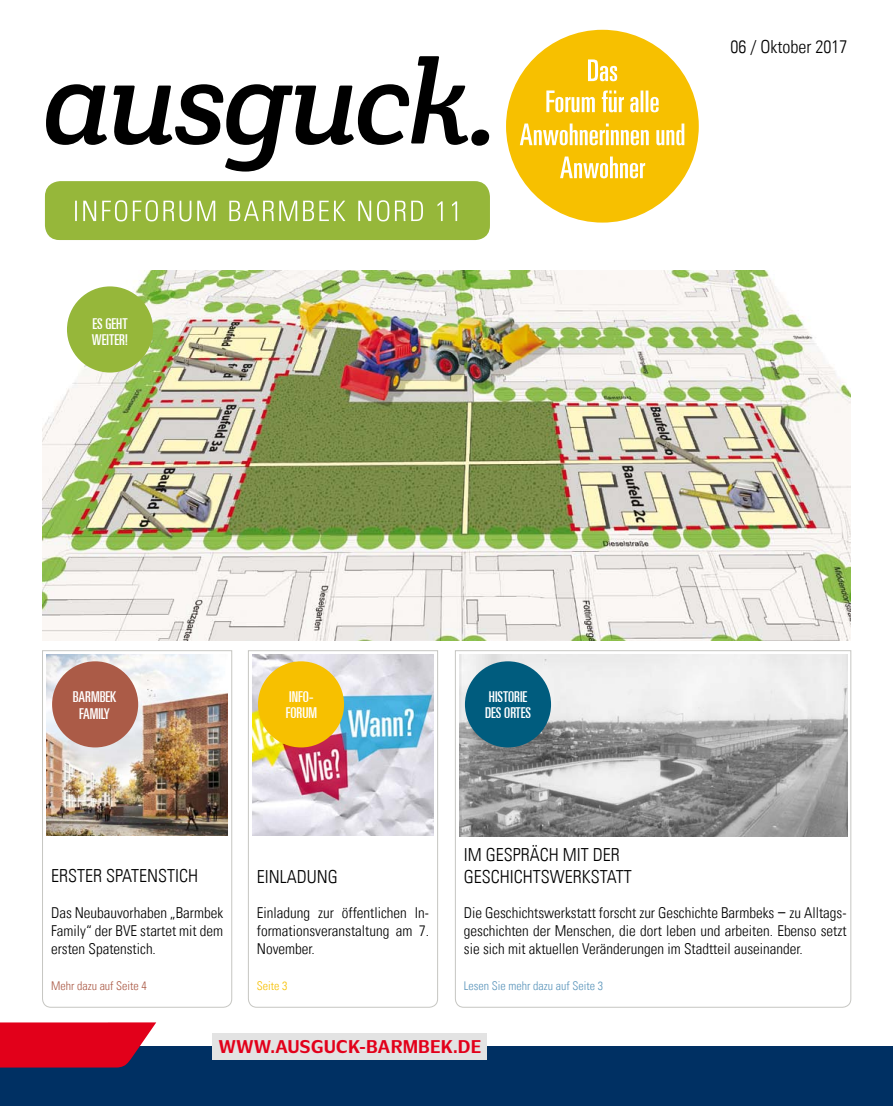
<style>
.page{position:relative;width:893px;height:1106px;background:#fff}
.page>*{position:absolute;margin:0;border:0;box-sizing:border-box;transform-origin:0 0}
.t1{font:300 condensed 18px/21.6px "Univers LT";color:#000}
.t2{font:700 18px "Hamburg Sans";color:#e2001a}
.t3{font:300 condensed 15px/18px "Univers LT";color:#000;text-align:justify}
.t4{font:ultra-condensed 15px/16.5px "Univers LT";color:#fff}
.t5{font:300 condensed 12px "Univers LT";color:#5b95bb}
.t6{font:300 condensed 12px "Univers LT";color:#ab5b47}
.t7{font:300 condensed 12px "Univers LT";color:#f7c000}
.s1{font-family:"Weissenhof Grotesk";font-weight:400;font-stretch:normal}
</style>
<div class="page">
<div style="left:45px;top:181px;width:445px;height:59px;background:#96b73a;border-radius:15px"></div>
<svg style="left:46px;top:56px;width:443px;height:116px"></svg>
<svg style="left:75px;top:200px;width:382px;height:21px"></svg>
<svg style="left:42px;top:650px;width:190px;height:358px"></svg>
<img style="left:47px;top:655px;width:180px;height:180px">
<div style="left:52px;top:661px;width:86px;height:86px;background:#ab5b47;border-radius:50%"></div>
<svg style="left:248px;top:650px;width:190px;height:358px"></svg>
<img style="left:253px;top:655px;width:180px;height:180px">
<div style="left:258px;top:661px;width:86px;height:86px;background:#f7c000;border-radius:50%"></div>
<svg style="left:455px;top:650px;width:397px;height:358px"></svg>
<img style="left:460px;top:655px;width:387px;height:181px">
<div style="left:465px;top:661px;width:86px;height:86px;background:#005c7e;border-radius:50%"></div>
<img style="left:43px;top:270px;width:807px;height:370px">
<div style="left:506px;top:30px;width:193px;height:193px;background:#f7c000;border-radius:50%"></div>
<svg style="left:560px;top:156px;width:85px;height:22px"></svg>
<svg style="left:520px;top:123px;width:164px;height:22px"></svg>
<svg style="left:546px;top:90px;width:113px;height:22px"></svg>
<div style="left:67px;top:286px;width:86px;height:86px;background:#96b73a;border-radius:50%"></div>
<svg style="left:588px;top:59px;width:29px;height:22px"></svg>
<div style="left:0;top:1046px;width:893px;height:60px;background:#003063"></div>
<div style="left:213px;top:1033px;width:274px;height:26px;background:#e3e3e3"></div>
<svg style="left:0;top:1022px;width:156px;height:45px;background:#d20c27"></svg>
<p class="t4" style="left:92px;top:315px;width:38px">ES GEHT<br>WEITER!</p>
<p class="t1" style="left:731px;top:36px;width:118px">06 / Oktober 2017</p>
<p class="t4" style="left:73px;top:688px;width:45px;text-align:center">BARMBEK<br>FAMILY</p>
<p class="t4" style="left:286px;top:688px;width:33px">INFO-<br>FORUM</p>
<p class="t4" style="left:485px;top:688px;width:48px">HISTORIE<br>DES ORTES</p>
<p class="t1" style="left:51px;top:865px;width:148px">erster Spatenstich</p>
<p class="t3" style="left:51px;top:904px;width:174px">Das Neubauvorhaben „Barmbek Family“ der BVE startet mit dem ersten Spatenstich.</p>
<p class="t6" style="left:51px;top:979px;width:97px">Mehr dazu auf Seite 4</p>
<p class="t1" style="left:257px;top:866px;width:83px">EINLADUNG</p>
<p class="t3" style="left:257px;top:904px;width:174px">Einladung zur öffentlichen I n&shy;formationsveranstaltung am 7.<br>November.</p>
<p class="t7" style="left:257px;top:979px;width:32px">Seite 3</p>
<p class="t1" style="left:464px;top:844px;width:169px">im gespräch mit der<br>Geschichtswerkstatt</p>
<p class="t3" style="left:464px;top:904px;width:384px">Die Geschichtswerkstatt forscht zur Geschichte Barmbeks <span class="s1">−</span> zu Alltags&shy;geschichten der Menschen, die dort leben und arbeiten. Ebenso setzt sie sich mit aktuellen Veränderungen im Stadtteil auseinander.</p>
<p class="t5" style="left:464px;top:979px;width:141px">Lesen Sie mehr dazu auf Seite 3</p>
<p class="t2" style="left:218px;top:1036px;width:265px">WWW.AUSGUCK-BARMBEK.DE</p>
</div>
